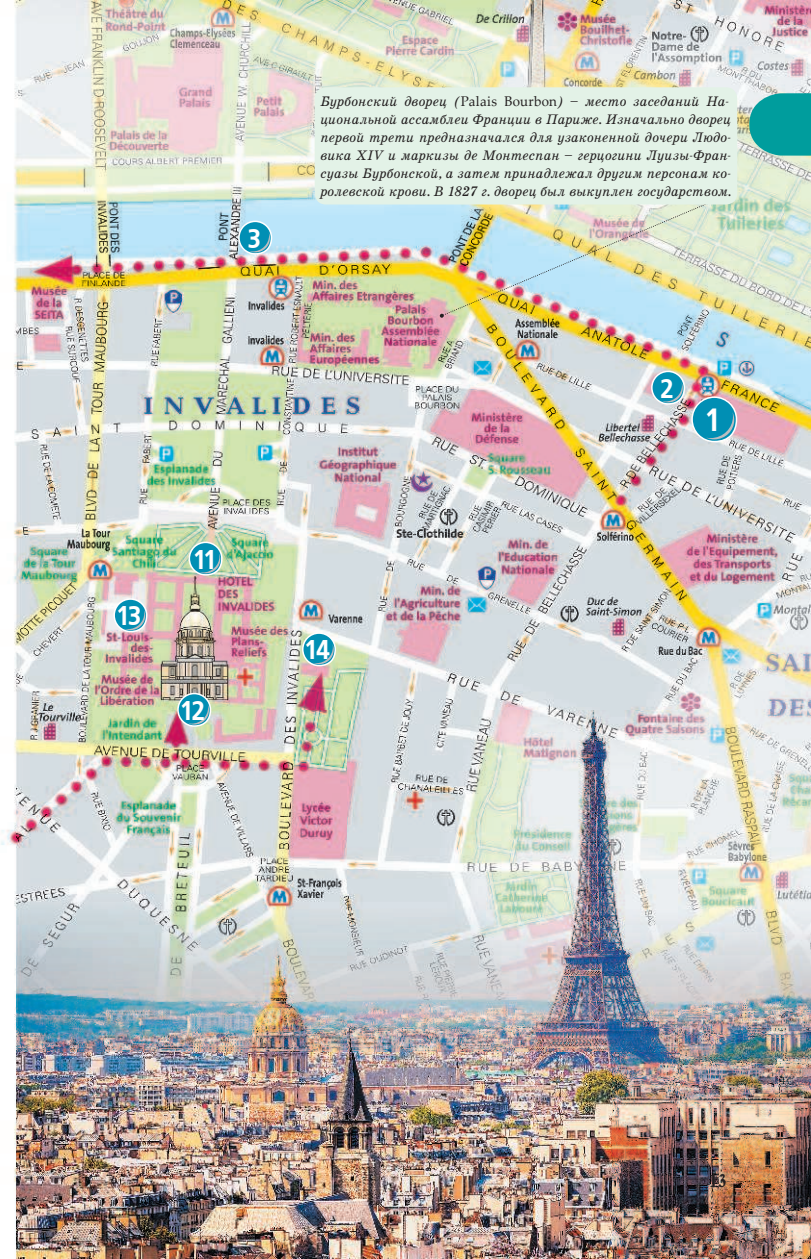
<style>
.page{position:relative;width:811px;height:1259px;background:#fff}
.page>*{position:absolute;margin:0;border:0;box-sizing:border-box;transform-origin:0 0}
.t1{font:32px "AXP Free Set C Bold";color:#fff;scale:.88 1}
.t2{font:27px "AXP Free Set C Bold";letter-spacing:.005em;color:#fff;scale:.88 1}
.t3{font:700 18px "Mysl C";color:#231f20}
.t4{font:italic 14px/18px "School Book C";letter-spacing:.01em;color:#231f20;scale:.95 1}
.s1{font-family:"Palatino Linotype";font-style:normal}
</style>
<div class="page">
<img style="left:1px;top:0;width:809px;height:1259px">
<img style="left:17px;top:709px;width:793px;height:550px">
<svg style="left:651px;top:371px;width:34px;height:34px"></svg>
<svg style="left:238px;top:221px;width:34px;height:34px"></svg>
<svg style="left:189px;top:541px;width:34px;height:34px"></svg>
<svg style="left:177px;top:693px;width:34px;height:34px"></svg>
<svg style="left:113px;top:598px;width:34px;height:34px"></svg>
<svg style="left:302px;top:632px;width:34px;height:34px"></svg>
<img style="left:440px;top:204px;width:265px;height:114px">
<div style="left:315px;top:87px;width:422px;height:117px;background:#e3f2e7;border-radius:11px"></div>
<svg style="left:691px;top:396px;width:46px;height:46px;background:#4fa4be"></svg>
<svg style="left:749px;top:93px;width:62px;height:63px;background:#1ba5a4"></svg>
<h2 class="t2" style="left:247px;top:222px;width:17px">3</h2>
<p class="t4" style="left:320px;top:94px;width:434px">Бурбонский дворец (<span class="s1">PalaХs Bourbon</span>) – место заседаний На&shy;циональной ассамблеи Франции в Париже. Изначально дворец первой трети предназначался для узаконенной дочери Людо&shy;вика XIV и маркизы де Монтеспан – герцогини Луизы-Фран&shy;суазы Бурбонской, а затем принадлежал другим персонам ко&shy;ролевской крови. В 1827 г. дворец был выкуплен государством.</p>
<h2 class="t2" style="left:117px;top:600px;width:29px">13</h2>
<h2 class="t2" style="left:194px;top:543px;width:25px">11</h2>
<h2 class="t2" style="left:181px;top:694px;width:29px">12</h2>
<h2 class="t2" style="left:305px;top:634px;width:30px">14</h2>
<h2 class="t2" style="left:660px;top:372px;width:17px">2</h2>
<h1 class="t1" style="left:706px;top:401px;width:15px">1</h1>
<p class="t3" style="left:708px;top:1173px;width:20px">13</p>
</div>
